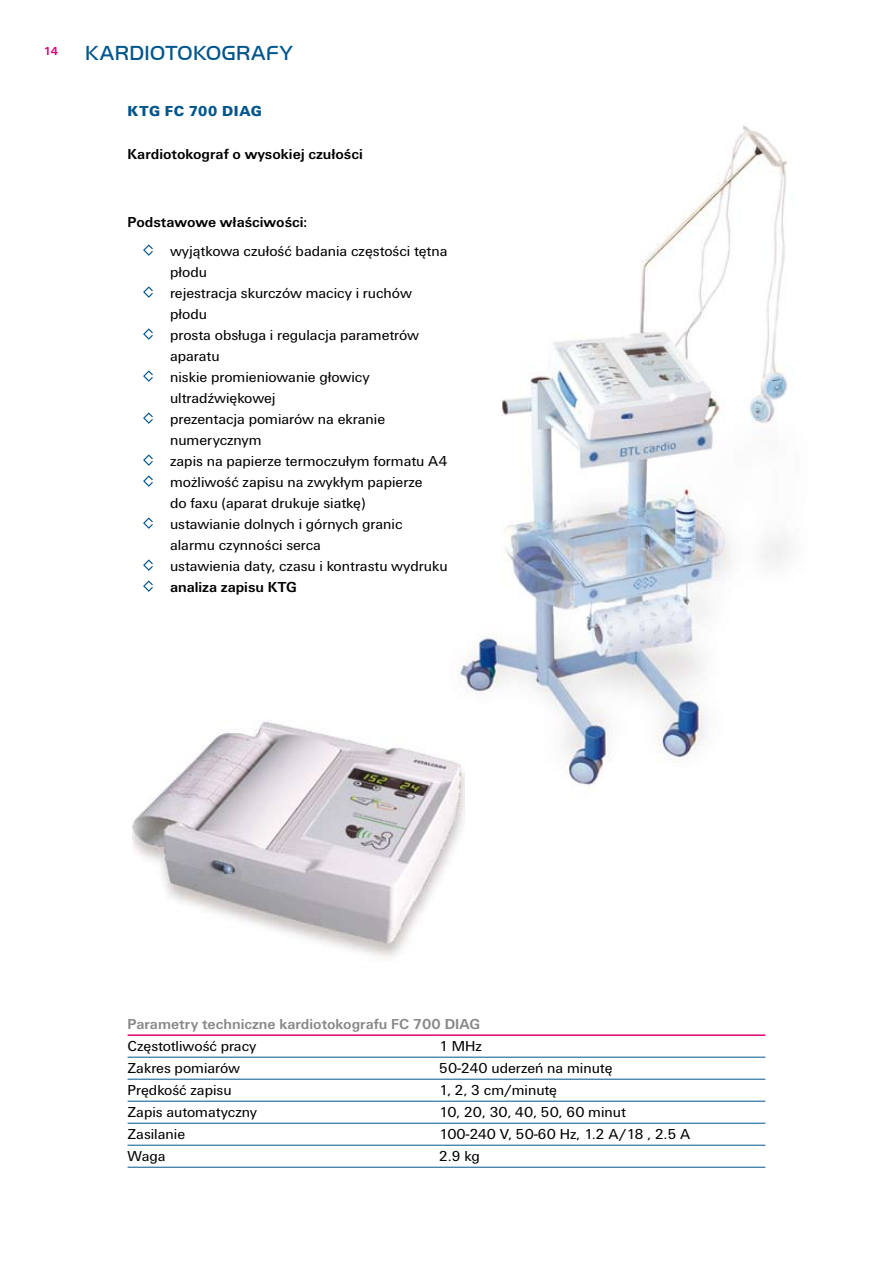
<style>
.page{position:relative;width:893px;height:1263px;background:#fff}
.page>*{position:absolute;margin:0;border:0;box-sizing:border-box;transform-origin:0 0}
.t1{font:21px "Handel Got D Ligh";letter-spacing:.02em;color:#00558d}
.t2{font:15px/21px "U001 TOT";color:#000}
.t3{font:700 15px "U001 TOT";color:#000}
.t4{font:700 15px "U001 TOT";color:#878889}
.t5{font:15px "U001 TOT Blac";letter-spacing:.04em;color:#00558d}
.t6{font:700 12px "U001 TOT";color:#e2007a}
</style>
<div class="page">
<img style="left:458px;top:125px;width:332px;height:688px">
<img style="left:132px;top:720px;width:332px;height:237px">
<hr style="left:128px;top:1057px;width:311px;height:1px;background:#00558d">
<hr style="left:439px;top:1057px;width:326px;height:1px;background:#00558d">
<hr style="left:128px;top:1079px;width:311px;height:1px;background:#00558d">
<hr style="left:439px;top:1079px;width:326px;height:1px;background:#00558d">
<hr style="left:128px;top:1101px;width:311px;height:1px;background:#00558d">
<hr style="left:439px;top:1101px;width:326px;height:1px;background:#00558d">
<hr style="left:128px;top:1123px;width:311px;height:1px;background:#00558d">
<hr style="left:439px;top:1123px;width:326px;height:1px;background:#00558d">
<hr style="left:128px;top:1145px;width:311px;height:1px;background:#00558d">
<hr style="left:439px;top:1145px;width:326px;height:1px;background:#00558d">
<hr style="left:128px;top:1167px;width:311px;height:1px;background:#00558d">
<hr style="left:439px;top:1167px;width:326px;height:1px;background:#00558d">
<hr style="left:128px;top:1034px;width:311px;height:2px;background:#e2007a">
<hr style="left:439px;top:1034px;width:326px;height:2px;background:#e2007a">
<svg style="left:143px;top:244px;width:10px;height:12px"></svg>
<svg style="left:143px;top:286px;width:10px;height:12px"></svg>
<svg style="left:143px;top:328px;width:10px;height:12px"></svg>
<svg style="left:143px;top:370px;width:10px;height:12px"></svg>
<svg style="left:143px;top:412px;width:10px;height:12px"></svg>
<svg style="left:143px;top:454px;width:10px;height:12px"></svg>
<svg style="left:143px;top:475px;width:10px;height:12px"></svg>
<svg style="left:143px;top:517px;width:10px;height:12px"></svg>
<svg style="left:143px;top:559px;width:10px;height:12px"></svg>
<svg style="left:143px;top:580px;width:10px;height:12px"></svg>
<p class="t6" style="left:44px;top:44px;width:16px">14</p>
<h1 class="t1" style="left:85px;top:41px;width:209px">KARDIOTOKOGRAFY</h1>
<p class="t5" style="left:128px;top:103px;width:136px">ktg fc 700 diag</p>
<p class="t3" style="left:128px;top:145px;width:237px">Kardiotokograf o wysokiej czułości</p>
<p class="t3" style="left:128px;top:214px;width:181px">Podstawowe właściwości:</p>
<p class="t2" style="left:170px;top:240px;width:279px">wyjątkowa czułość badania częstości tętna płodu<br>rejestracja skurczów macicy i ruchów płodu<br>prosta obsługa i regulacja parametrów aparatu<br>niskie promieniowanie głowicy ultradźwiękowej<br>prezentacja pomiarów na ekranie numerycznym<br>zapis na papierze termoczułym formatu A4 możliwość zapisu na zwykłym papierze<br>do faxu (aparat drukuje siatkę)<br>ustawianie dolnych i górnych granic alarmu czynności serca<br>ustawienia daty, czasu i kontrastu wydruku</p>
<p class="t3" style="left:170px;top:578px;width:128px">analiza zapisu KTG</p>
<p class="t4" style="left:128px;top:1016px;width:354px">Parametry techniczne kardiotokografu FC 700 DIAG</p>
<p class="t2" style="left:128px;top:1036px;width:130px">Częstotliwość pracy</p>
<p class="t2" style="left:439px;top:1036px;width:45px">1 MHz</p>
<p class="t2" style="left:128px;top:1058px;width:114px">Zakres pomiarów</p>
<p class="t2" style="left:439px;top:1058px;width:175px">50-240 uderzeń na minutę</p>
<p class="t2" style="left:128px;top:1080px;width:105px">Prędkość zapisu</p>
<p class="t2" style="left:439px;top:1080px;width:120px">1, 2, 3 cm/minutę</p>
<p class="t2" style="left:128px;top:1102px;width:131px">Zapis automatyczny</p>
<p class="t2" style="left:439px;top:1102px;width:188px">10, 20, 30, 40, 50, 60 minut</p>
<p class="t2" style="left:128px;top:1124px;width:59px">Zasilanie</p>
<p class="t2" style="left:439px;top:1124px;width:253px">100-240 V, 50-60 Hz, 1.2 A/18 , 2.5 A</p>
<p class="t2" style="left:128px;top:1146px;width:39px">Waga</p>
<p class="t2" style="left:439px;top:1146px;width:42px">2.9 kg</p>
</div>
